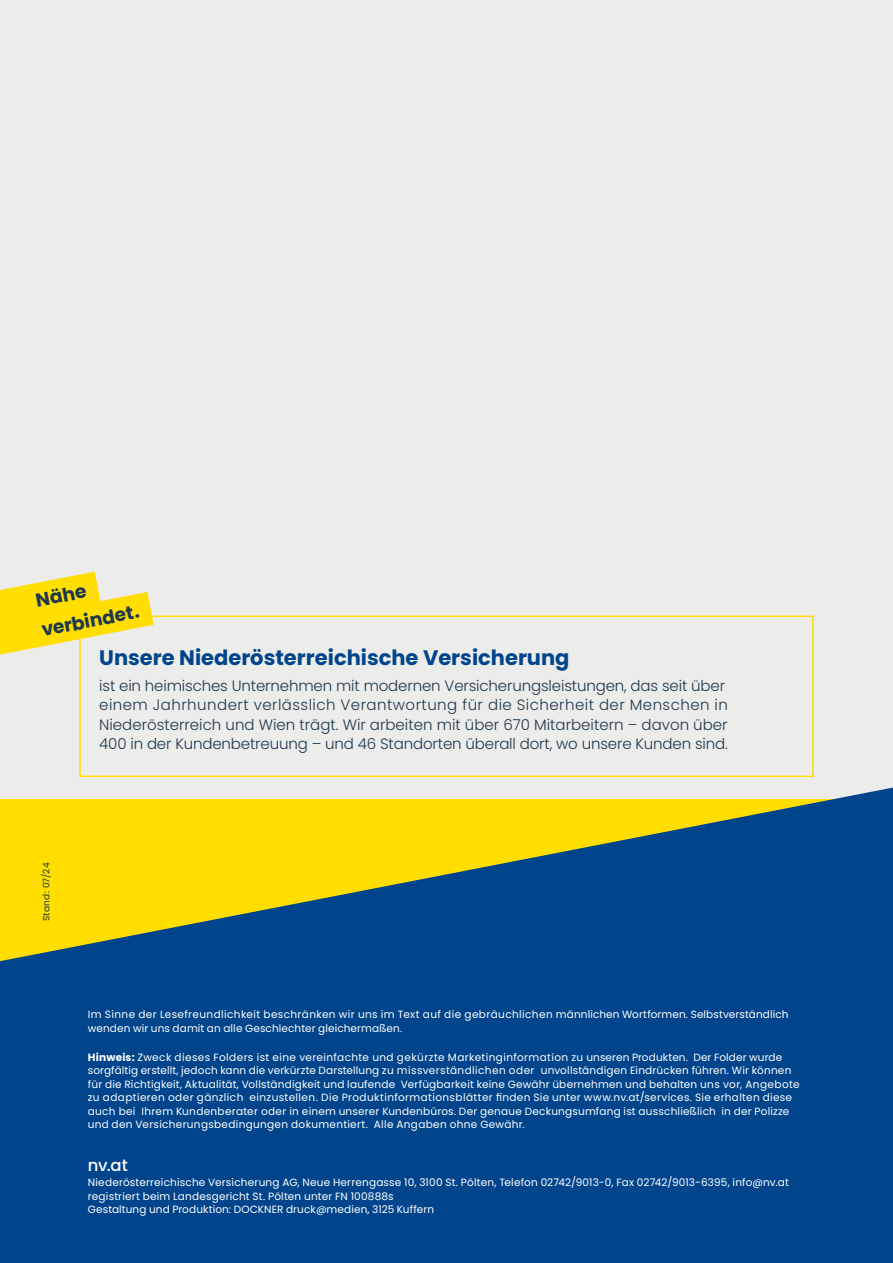
<style>
.page{position:relative;width:893px;height:1263px;background:#ececea}
.page>*{position:absolute;margin:0;border:0;box-sizing:border-box;transform-origin:0 0}
.t1{font:700 21px "Poppins";color:#00458c}
.t2{font:700 18.75px/30px "Poppins";color:#1e384c}
.t3{font:500 16.5px "Poppins";color:#fff}
.t4{font:300 15px/19.5px "Poppins";color:#1e384c}
.t5{font:10.5px/13.5px "Poppins";letter-spacing:.02em;color:#fff}
.t6{font:9px "Poppins";letter-spacing:.035em;color:#1e384c}
.s1{font-weight:700}
</style>
<div class="page">
<svg style="left:0;top:787px;width:893px;height:476px;fill:#00458c"></svg>
<div style="left:79px;top:615px;width:735px;height:162px;border:2px solid #ffde00"></div>
<svg style="left:0;top:571px;width:190px;height:125px"></svg>
<h2 class="t2" style="left:33px;top:586px;width:101px;rotate:-11deg">Nähe verbindet.</h2>
<h1 class="t1" style="left:99px;top:645px;width:472px">Unsere Niederösterreichische Versicherung</h1>
<p class="t4" style="left:99px;top:676px;width:630px">ist ein heimisches Unternehmen mit modernen Versicherungsleistungen, das seit über einem Jahrhundert verlässlich Verantwortung für die Sicherheit der Menschen in Niederösterreich und Wien trägt. Wir arbeiten mit über 670 Mitarbeitern – davon über 400 in der Kundenbetreuung – und 46 Standorten überall dort, wo unsere Kunden sind.</p>
<p class="t6" style="left:41px;top:921px;width:60px;rotate:-90deg">Stand: 07/24</p>
<p class="t5" style="left:88px;top:1008px;width:702px">Im Sinne der Lesefreundlichkeit beschränken wir uns im Text auf die gebräuchlichen männlichen Wortformen. Selbstverständlich wenden wir uns damit an alle Geschlechter gleichermaßen.</p>
<p class="t5" style="left:88px;top:1050px;width:713px"><span class="s1">Hinweis:</span> Zweck dieses Folders ist eine vereinfachte und gekürzte Marketinginformation zu unseren Produkten. Der Folder wurde sorgfältig erstellt, jedoch kann die verkürzte Darstellung zu missverständlichen oder unvollständigen Eindrücken führen. Wir können für die Richtigkeit, Aktualität, Vollständigkeit und laufende Verfügbarkeit keine Gewähr übernehmen und behalten uns vor, Angebote zu adaptieren oder gänzlich einzustellen. Die Produktinformationsblätter finden Sie unter www.nv.at/services. Sie erhalten diese auch bei Ihrem Kundenberater oder in einem unserer Kundenbüros. Der genaue Deckungsumfang ist ausschließlich in der Polizze und den Versicherungsbedingungen dokumentiert. Alle Angaben ohne Gewähr.</p>
<h3 class="t3" style="left:88px;top:1155px;width:41px">nv.at</h3>
<p class="t5" style="left:88px;top:1176px;width:702px">Niederösterreichische Versicherung AG, Neue Herrengasse 10, 3100 St. Pölten, Telefon 02742/9013-0, Fax 02742/9013-6395, info@nv.at registriert beim Landesgericht St. Pölten unter FN 100888s<br>Gestaltung und Produktion: DOCKNER druck@medien, 3125 Kuffern</p>
</div>
